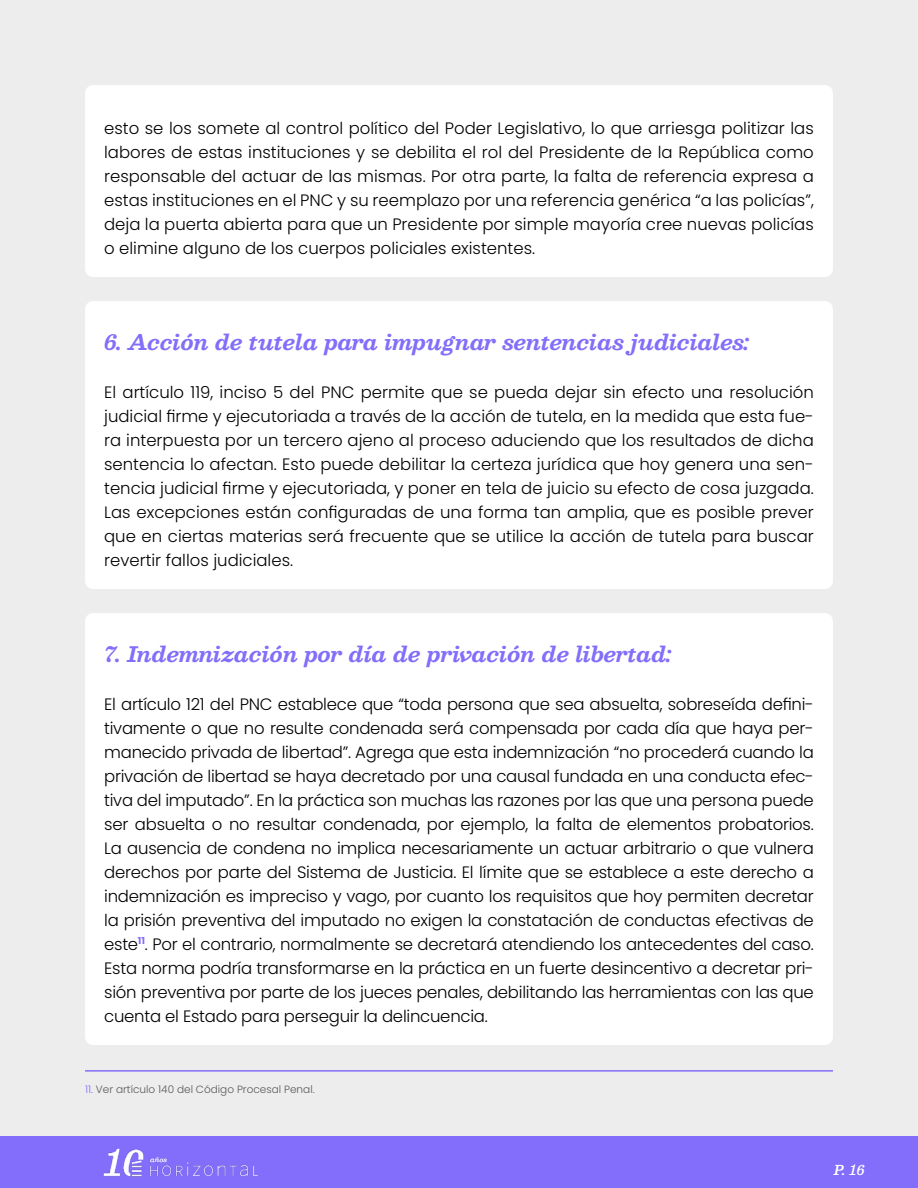
<style>
.page{position:relative;width:918px;height:1188px;background:#fff}
.page>*{position:absolute;margin:0;border:0;box-sizing:border-box;transform-origin:0 0}
.t1{font:italic 700 21px "Besley";color:#826efa}
.t2{font:300 16.5px/24px "Poppins";color:#000;text-align:justify}
.t3{font:italic 600 13.5px "Besley";color:#fff}
.t4{font:300 10.5px "Poppins";color:#595959}
.s1{color:#826efa}
</style>
<div class="page">
<div style="left:0;top:0;width:918px;height:1142px;background:#ededed"></div>
<div style="left:0;top:1136px;width:918px;height:52px;background:#826efa"></div>
<img style="left:103px;top:1148px;width:156px;height:29px">
<div style="left:85px;top:85px;width:748px;height:192px;background:#fff;border-radius:9px"></div>
<div style="left:85px;top:301px;width:748px;height:288px;background:#fff;border-radius:9px"></div>
<div style="left:85px;top:613px;width:748px;height:432px;background:#fff;border-radius:9px"></div>
<hr style="left:85px;top:1070px;width:748px;height:2px;background:#826efa">
<p class="t2" style="left:104px;top:116px;width:711px">esto se los somete al control político del Poder Legislativo, lo que arriesga politizar las labores de estas instituciones y se debilita el rol del Presidente de la República como responsable del actuar de las mismas. Por otra parte, la falta de referencia expresa a estas instituciones en el PNC y su reemplazo por una referencia genérica “a las policías”, deja la puerta abierta para que un Presidente por simple mayoría cree nuevas policías o elimine alguno de los cuerpos policiales existentes.</p>
<p class="t1" style="left:104px;top:327px;width:646px">6. Acción de tutela para impugnar sentencias judiciales:</p>
<p class="t2" style="left:104px;top:380px;width:711px">El artículo 119, inciso 5 del PNC permite que se pueda dejar sin efecto una resolución judicial firme y ejecutoriada a través de la acción de tutela, en la medida que esta fue&shy;ra interpuesta por un tercero ajeno al proceso aduciendo que los resultados de dicha sentencia lo afectan. Esto puede debilitar la certeza jurídica que hoy genera una sen&shy;tencia judicial firme y ejecutoriada, y poner en tela de juicio su efecto de cosa juzgada.<br>Las excepciones están configuradas de una forma tan amplia, que es posible prever que en ciertas materias será frecuente que se utilice la acción de tutela para buscar revertir fallos judiciales.</p>
<p class="t1" style="left:104px;top:639px;width:568px">7. Indemnización por día de privación de libertad:</p>
<p class="t2" style="left:104px;top:692px;width:711px">El artículo 121 del PNC establece que “toda persona que sea absuelta, sobreseída defini&shy;tivamente o que no resulte condenada será compensada por cada día que haya per&shy;manecido privada de libertad”. Agrega que esta indemnización “no procederá cuando la privación de libertad se haya decretado por una causal fundada en una conducta efec&shy;tiva del imputado”. En la práctica son muchas las razones por las que una persona puede ser absuelta o no resultar condenada, por ejemplo, la falta de elementos probatorios.<br>La ausencia de condena no implica necesariamente un actuar arbitrario o que vulnera derechos por parte del Sistema de Justicia. El límite que se establece a este derecho a indemnización es impreciso y vago, por cuanto los requisitos que hoy permiten decretar la prisión preventiva del imputado no exigen la constatación de conductas efectivas de este<sup>11</sup>. Por el contrario, normalmente se decretará atendiendo los antecedentes del caso.<br>Esta norma podría transformarse en la práctica en un fuerte desincentivo a decretar pri&shy;sión preventiva por parte de los jueces penales, debilitando las herramientas con las que cuenta el Estado para perseguir la delincuencia.</p>
<p class="t4" style="left:85px;top:1084px;width:231px"><span class="s1">11.</span> Ver artículo 140 del Código Procesal Penal.</p>
<p class="t3" style="left:834px;top:1161px;width:32px">P. 16</p>
</div>
